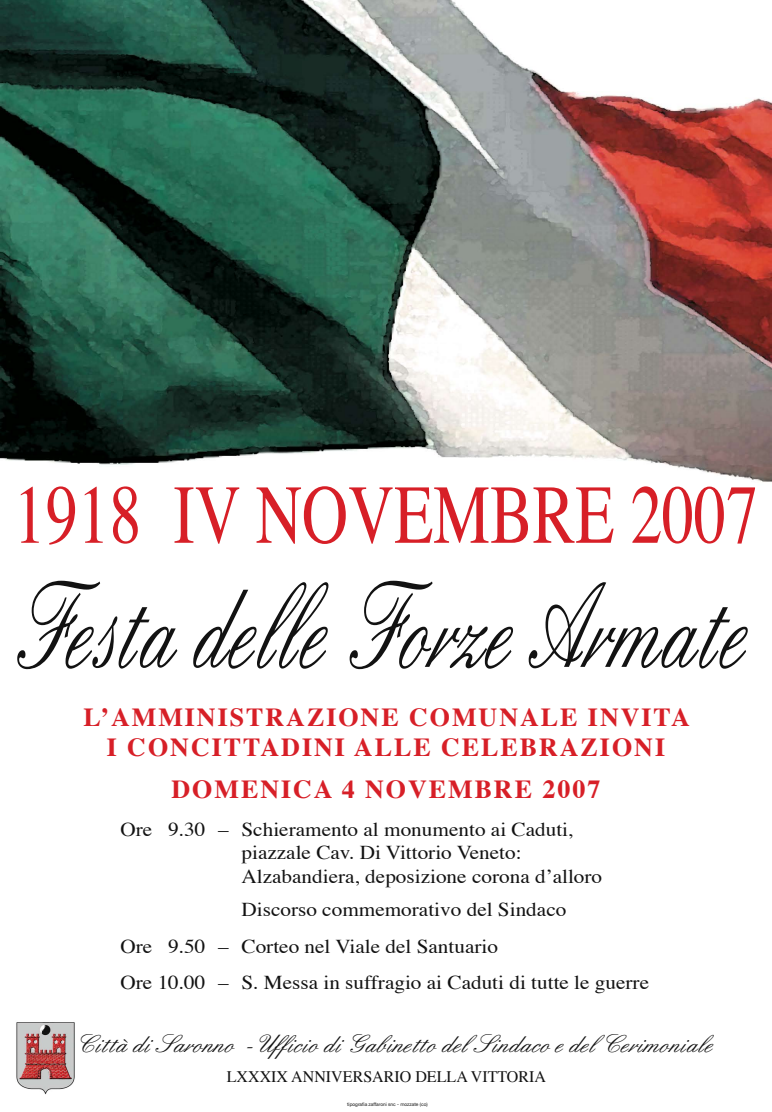
<style>
.page{position:relative;width:772px;height:1112px;background:#fff}
.page>*{position:absolute;margin:0;border:0;box-sizing:border-box;transform-origin:0 0}
.t1{font:132px "English";color:#121212;scale:.65 1}
.t2{font:83.6px "Times";color:#d71f27;scale:.76 1}
.t3{font:26.8px "English";color:#121212}
.t4{font:700 26px/30px "Times";letter-spacing:.075em;color:#d71f27;text-align:center}
.t5{font:19.6px/23.7px "Times";color:#121212;scale:1.08 1}
.t6{font:16px "Times";color:#121212}
.t7{font:4.8px "Helvetica Neue";color:#121212}
</style>
<div class="page">
<img style="left:0;top:0;width:771px;height:482px">
<img style="left:16px;top:1022px;width:59px;height:72px">
<h2 class="t2" style="left:14px;top:436px;width:980px">1918 IV NOVEMBRE 2007</h2>
<h1 class="t1" style="left:27px;top:556px;width:1131px">Festa delle Forze Armate</h1>
<h3 class="t4" style="left:83px;top:699px;width:607px">L’AMMINISTRAZIONE COMUNALE INVITA<br>I CONCITTADINI ALLE CELEBRAZIONI</h3>
<h3 class="t4" style="left:171px;top:771px;width:430px">DOMENICA 4 NOVEMBRE 2007</h3>
<p class="t5" style="left:241px;top:815px;width:335px;text-indent:-121px">Ore 9.30 – Schieramento al monumento ai Caduti, piazzale Cav. Di Vittorio Veneto:<br>Alzabandiera, deposizione corona d’alloro</p>
<p class="t5" style="left:120px;top:889px;width:490px;line-height:36.5px;text-indent:121px">Discorso commemorativo del Sindaco<br>Ore 9.50 – Corteo nel Viale del Santuario<br>Ore 10.00 – S. Messa in suffragio ai Caduti di tutte le guerre</p>
<h3 class="t3" style="left:80px;top:1029px;width:638px">Città di Saronno -Ufficio di Gabinetto del Sindaco e del Cerimoniale</h3>
<p class="t6" style="left:226px;top:1061px;width:320px">LXXXIX ANNIVERSARIO DELLA VITTORIA</p>
<p class="t7" style="left:347px;top:1101px;width:82px">tipografia zaffaroni snc - mozzate (co)</p>
</div>
